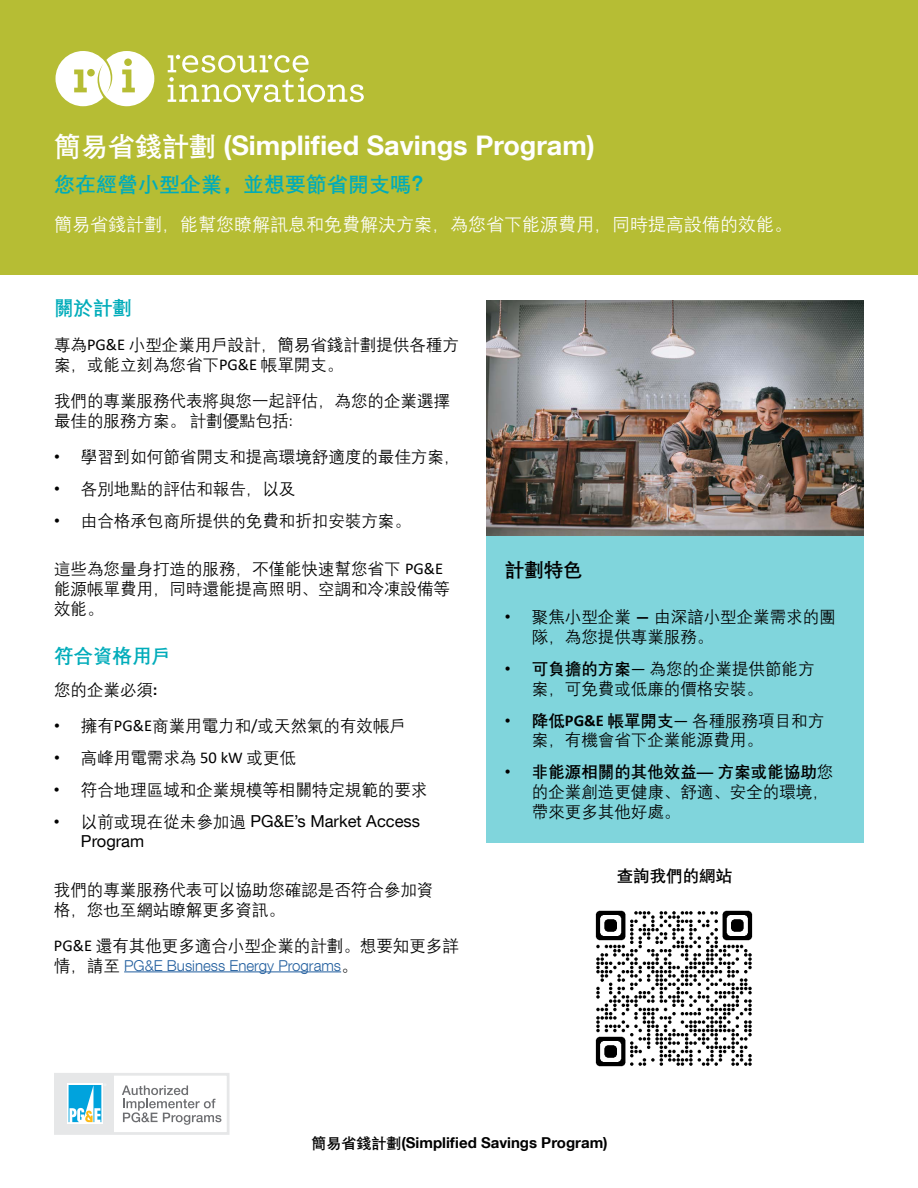
<style>
.page{position:relative;width:918px;height:1188px;background:#fff}
.page>*{position:absolute;margin:0;border:0;box-sizing:border-box;transform-origin:0 0}
.t1{font:700 27px "Helvetica Neue LT Com";color:#fff}
.t2{font:700 21px "Deng Xian";color:#00acba}
.t3{font:700 19.5px "Deng Xian";color:#00acba}
.t4{font:700 19.5px "Deng Xian";color:#000}
.t5{font:18px "Deng Xian";color:#fff}
.t6{font:16.5px/19.8px "Deng Xian";color:#000}
.t7{font:16.5px/19.8px "Helvetica Neue LT Com";color:#000}
.t8{font:700 16.5px "Deng Xian";color:#000}
.t9{font:700 15px "Helvetica Neue LT Com";color:#000}
.t10{font:300 15px "Helvetica Neue LT Com";color:#215e9e}
.s1{font-family:"Deng Xian"}
.s2{font-family:"Calibri"}
.s3{font-family:"Helvetica Neue LT Com";font-weight:300;font-size:15px;color:#000101}
.s4{font-family:"Times New Roman"}
.s5{font-family:"Helvetica Neue LT Com";font-weight:500;font-size:15px;color:#000101}
.s6{font-family:"Deng Xian";font-weight:400;font-size:16.5px;color:#000}
.s7{font-family:"Helvetica Neue LT Com";font-weight:700;font-size:15px;color:#000101}
.s8{font-weight:700}
.s9{font-family:"Calibri";font-weight:700}
</style>
<div class="page">
<div style="left:486px;top:536px;width:378px;height:306px;background:#80d5dc"></div>
<div style="left:0;top:0;width:918px;height:274px;background:#b6bd34"></div>
<hr style="left:124px;top:972px;width:217px;height:1px;background:#215e9e">
<img style="left:486px;top:301px;width:378px;height:235px">
<div style="left:54px;top:1073px;width:176px;height:62px;border:3px solid #e6e7e8"></div>
<div style="left:55px;top:1074px;width:59px;height:59px;background:#e6e7e8"></div>
<svg style="left:67px;top:1083px;width:36px;height:41px"></svg>
<svg style="left:69px;top:1083px;width:34px;height:39px"></svg>
<svg style="left:56px;top:51px;width:98px;height:55px"></svg>
<svg style="left:168px;top:55px;width:196px;height:47px"></svg>
<img style="left:595px;top:910px;width:158px;height:157px">
<svg style="left:122px;top:1085px;width:99px;height:40px"></svg>
<h1 class="t1" style="left:54px;top:128px;width:542px"><span class="s1">簡易省錢計劃</span> (Simplified Savings Program)</h1>
<p class="t2" style="left:54px;top:170px;width:379px">您在經營小型企業，並想要節省開支嗎？</p>
<p class="t5" style="left:54px;top:213px;width:739px">簡易省錢計劃，能幫您瞭解訊息和免費解決方案，為您省下能源費用，同時提高設備的效能。</p>
<h2 class="t3" style="left:54px;top:295px;width:79px">關於計劃</h2>
<p class="t6" style="left:54px;top:334px;width:406px">專為<span class="s2">PG&amp;E</span> 小型企業用戶設計，簡易省錢計劃提供各種方案，或能立刻為您省下<span class="s2">PG&amp;E</span> 帳單開支。</p>
<p class="t6" style="left:54px;top:390px;width:397px">我們的專業服務代表將與您一起評估，為您的企業選擇最佳的服務方案。計劃優點包括<span class="s3">:</span></p>
<p class="t6" style="left:54px;top:447px;width:408px"><span class="s4">•</span> 學習到如何節省開支和提高環境舒適度的最佳方案，</p>
<p class="t6" style="left:54px;top:478px;width:243px"><span class="s4">•</span> 各別地點的評估和報告，以及</p>
<p class="t6" style="left:54px;top:510px;width:358px"><span class="s4">•</span> 由合格承包商所提供的免費和折扣安裝方案。</p>
<p class="t6" style="left:54px;top:558px;width:397px">這些為您量身打造的服務，不僅能快速幫您省下 <span class="s2">PG&amp;E</span>能源帳單費用，同時還能提高照明、空調和冷凍設備等效能。</p>
<h2 class="t3" style="left:54px;top:643px;width:118px">符合資格用戶</h2>
<p class="t6" style="left:54px;top:679px;width:105px">您的企業必須<span class="s5">:</span></p>
<p class="t6" style="left:54px;top:716px;width:354px"><span class="s4">•</span> 擁有<span class="s2">PG&amp;E</span>商業用電力和<span class="s2">/</span>或天然氣的有效帳戶</p>
<p class="t6" style="left:54px;top:747px;width:244px"><span class="s4">•</span> 高峰用電需求為 <span class="s2">50 kW</span> 或更低</p>
<p class="t6" style="left:54px;top:779px;width:375px"><span class="s4">•</span> 符合地理區域和企業規模等相關特定規範的要求</p>
<p class="t7" style="left:81px;top:811px;width:341px;text-indent:-27px"><span class="s4">•</span> <span class="s1">以前或現在從未參加過</span> PG&amp;E’s Market Access<br>Program</p>
<p class="t6" style="left:54px;top:879px;width:381px">我們的專業服務代表可以協助您確認是否符合參加資格，您也至網站瞭解更多資訊。</p>
<p class="t6" style="left:54px;top:935px;width:406px"><span class="s2">PG&amp;E</span> 還有其他更多適合小型企業的計劃。想要知更多詳</p>
<p class="t10" style="left:54px;top:956px;width:305px"><span class="s6">情，請至</span> PG&amp;E Business Energy Programs<span class="s6">。</span></p>
<h2 class="t4" style="left:505px;top:556px;width:79px">計劃特色</h2>
<p class="t6" style="left:532px;top:607px;width:305px;text-indent:-27px"><span class="s4">•</span> 聚焦小型企業 <span class="s7">—</span> 由深諳小型企業需求的團隊，為您提供專業服務。</p>
<p class="t6" style="left:532px;top:658px;width:284px;text-indent:-27px"><span class="s4">•</span> <span class="s8">可負擔的方案</span><span class="s2">—</span> 為您的企業提供節能方案，可免費或低廉的價格安裝。</p>
<p class="t6" style="left:532px;top:710px;width:294px;text-indent:-27px"><span class="s4">•</span> <span class="s8">降低</span><span class="s9">PG&amp;E</span> <span class="s8">帳單開支</span><span class="s2">—</span> 各種服務項目和方案，有機會省下企業能源費用。</p>
<p class="t6" style="left:532px;top:761px;width:303px;text-indent:-27px"><span class="s4">•</span> <span class="s8">非能源相關的其他效益— 方案或能協助</span>您的企業創造更健康、舒適、安全的環境，帶來更多其他好處。</p>
<h3 class="t8" style="left:617px;top:865px;width:117px">查詢我們的網站</h3>
<p class="t9" style="left:311px;top:1133px;width:298px"><span class="s1">簡易省錢計劃</span>(Simplified Savings Program)</p>
</div>
